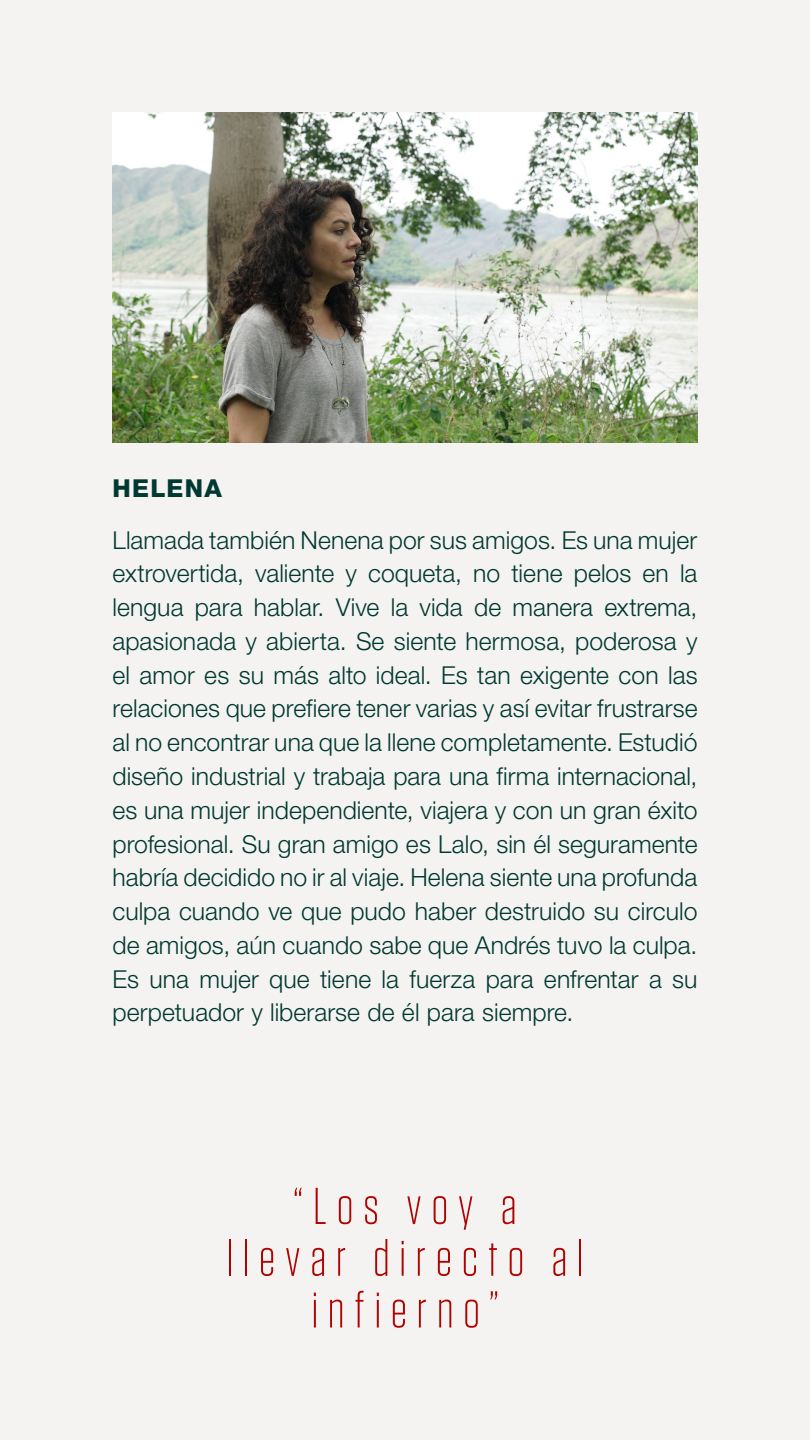
<style>
.page{position:relative;width:810px;height:1440px;background:#f5f3f1}
.page>*{position:absolute;margin:0;border:0;box-sizing:border-box;transform-origin:0 0}
.t1{font:300 51.75px/51.8px "Tungsten";letter-spacing:.185em;color:#ae0300;text-align:center}
.t2{font:300 24.75px/33.8px "Helvetica Neue LT Std";letter-spacing:.005em;color:#003930;text-align:justify}
.t3{font:800 24.75px "Helvetica Neue LT Std";letter-spacing:.055em;color:#003930}
</style>
<div class="page">
<img style="left:112px;top:112px;width:585px;height:330px">
<p class="t3" style="left:112px;top:473px;width:111px">HELENA</p>
<p class="t2" style="left:112px;top:522px;width:587px">Llamada también Nenena por sus amigos. Es una mujer extrovertida, valiente y coqueta, no tiene pelos en la lengua para hablar. Vive la vida de manera extrema, apasionada y abierta. Se siente hermosa, poderosa y el amor es su más alto ideal. Es tan exigente con las relaciones que prefiere tener varias y así evitar frustrarse al no encontrar una que la llene completamente. Estudió diseño industrial y trabaja para una firma internacional, es una mujer independiente, viajera y con un gran éxito profesional. Su gran amigo es Lalo, sin él seguramente habría decidido no ir al viaje. Helena siente una profunda culpa cuando ve que pudo haber destruido su circulo de amigos, aún cuando sabe que Andrés tuvo la culpa.<br>Es una mujer que tiene la fuerza para enfrentar a su perpetuador y liberarse de él para siempre.</p>
<h1 class="t1" style="left:226px;top:1181px;width:359px">“Los voy a<br>llevar directo al infierno”</h1>
</div>
